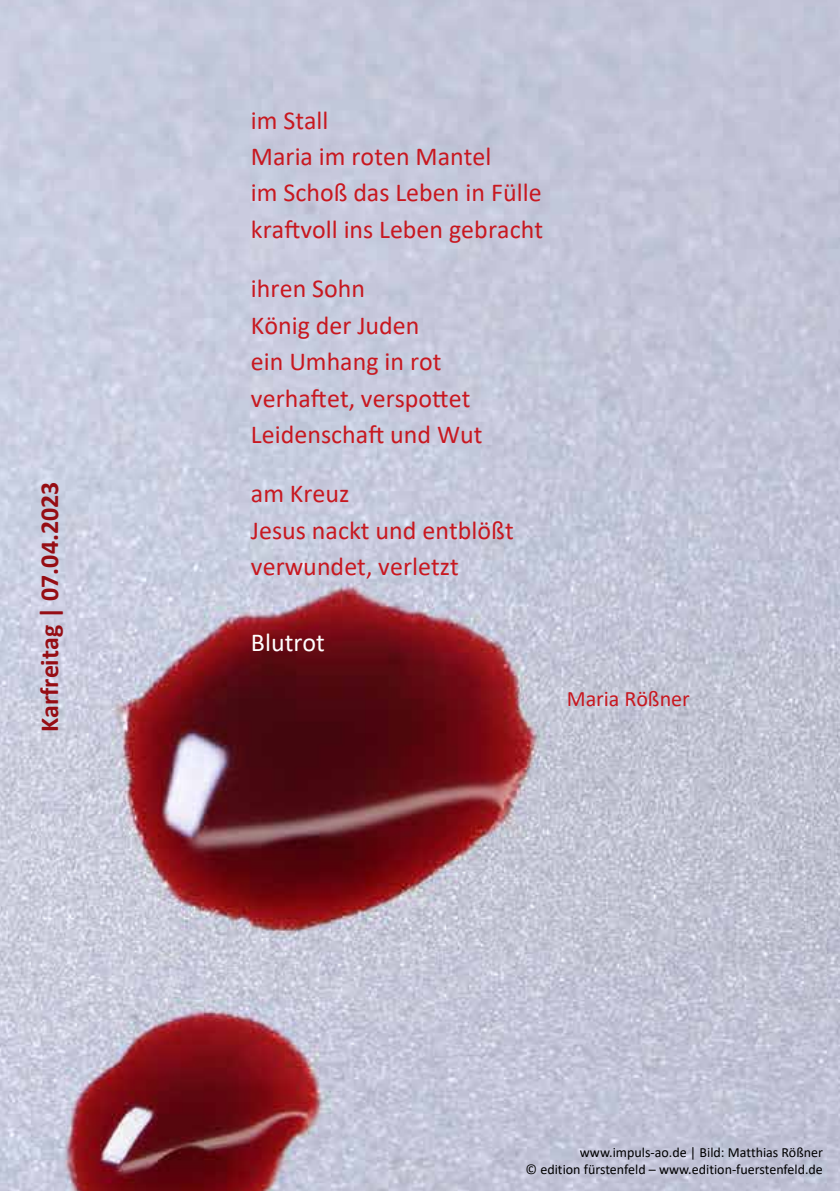
<style>
.page{position:relative;width:840px;height:1191px;background:#fff}
.page>*{position:absolute;margin:0;border:0;box-sizing:border-box;transform-origin:0 0}
.t1{font:26px/36.4px "Calibri";color:#c81820}
.t2{font:700 26px "Calibri";color:#960d14}
.t3{font:26px "Calibri";color:#fff}
.t4{font:22px "Calibri";color:#c81820}
.t5{font:14px/16.8px "Calibri";color:#000;text-align:right}
</style>
<div class="page">
<img style="left:0;top:0;width:839px;height:1191px">
<p class="t2" style="left:31px;top:732px;width:252px;rotate:-90deg">Karfreitag | 07.04.2023</p>
<p class="t1" style="left:251px;top:101px;width:293px">im Stall<br>Maria im roten Mantel<br>im Schoß das Leben in Fülle kraftvoll ins Leben gebracht</p>
<p class="t1" style="left:251px;top:269px;width:233px">ihren Sohn<br>König der Juden<br>ein Umhang in rot verhaftet, verspottet<br>Leidenschaft und Wut</p>
<p class="t1" style="left:251px;top:474px;width:264px">am Kreuz<br>Jesus nackt und entblößt verwundet, verletzt</p>
<p class="t3" style="left:251px;top:624px;width:75px">Blutrot</p>
<p class="t4" style="left:566px;top:683px;width:125px">Maria Rößner</p>
<p class="t5" style="left:525px;top:1143px;width:299px">www.impuls-ao.de | Bild: Matthias Rößner<br>© edition fürstenfeld – www.edition-fuerstenfeld.de</p>
</div>
